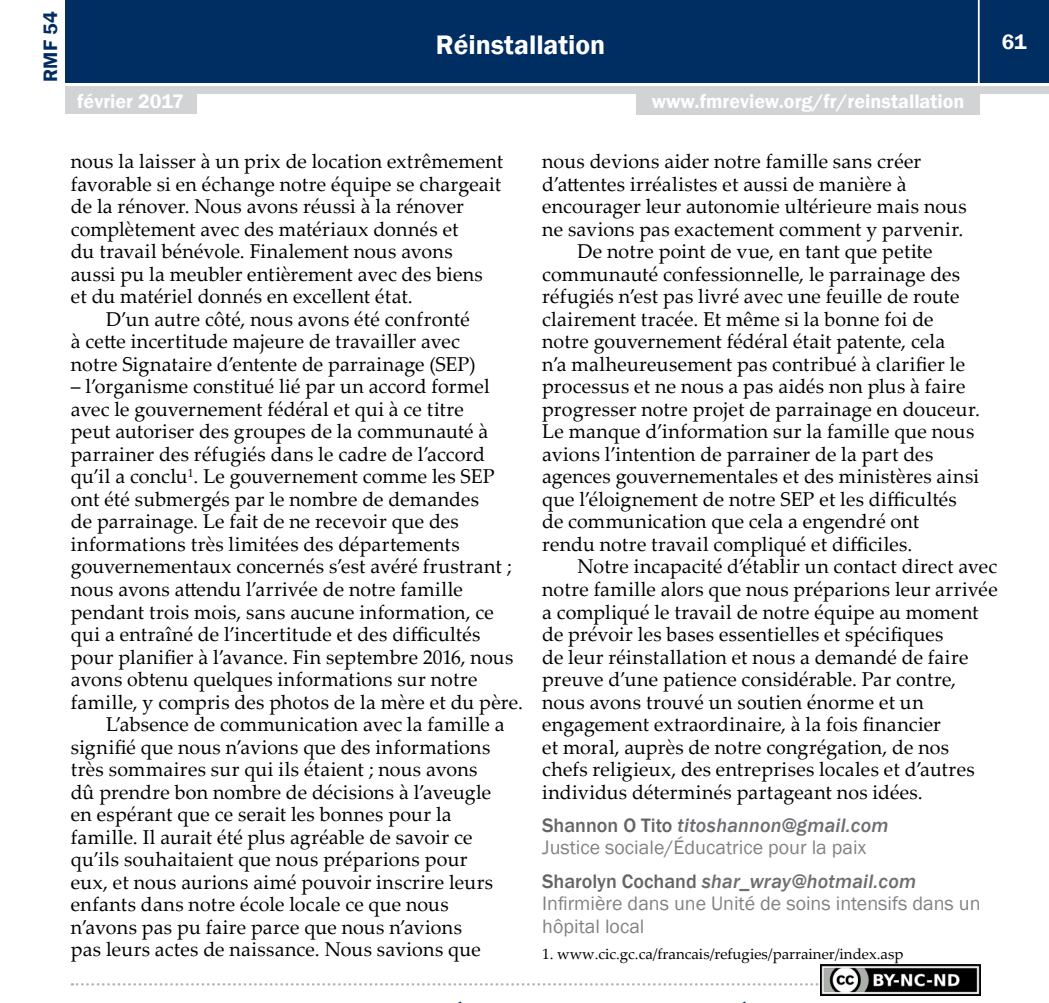
<style>
.page{position:relative;width:1049px;height:1003px;background:#fff}
.page>*{position:absolute;margin:0;border:0;box-sizing:border-box;transform-origin:0 0}
.t1{font:600 27.5px "Franklin Gothic";color:#fff}
.t2{font:600 21.25px "Franklin Gothic";color:#fff}
.t3{font:20px "Palatino Linotype";letter-spacing:.01em;color:#000}
.t4{font:20px/22.5px "Franklin Gothic";color:#808285}
.t5{font:600 20px "Franklin Gothic";color:#fff}
.t6{font:600 20px "Franklin Gothic";color:#002d62}
.t7{font:15px "Palatino Linotype";color:#000}
.s1{font-weight:500;color:#636466}
.s2{font-weight:500;font-style:italic;color:#6d6e71}
</style>
<div class="page">
<div style="left:65px;top:0;width:984px;height:83px;background:#002d62"></div>
<div style="left:65px;top:86px;width:984px;height:8px;background:#d1d3d4"></div>
<hr style="left:978px;top:0;width:2px;height:85px;background:#fff">
<div style="left:65px;top:92px;width:131px;height:22px;background:#d1d3d4"></div>
<div style="left:637px;top:92px;width:343px;height:22px;background:#d1d3d4"></div>
<svg style="left:72px;top:983px;width:747px;height:2px"></svg>
<img style="left:820px;top:964px;width:160px;height:31px">
<p class="t6" style="left:38px;top:82px;width:72px;rotate:-90deg">RMF 54</p>
<h1 class="t1" style="left:436px;top:28px;width:171px">Réinstallation</h1>
<p class="t5" style="left:77px;top:89px;width:108px">février 2017</p>
<p class="t5" style="left:652px;top:89px;width:314px">www.fmreview.org/fr/reinstallation</p>
<p class="t2" style="left:1002px;top:29px;width:26px">61</p>
<p class="t3" style="left:71px;top:147px;width:434px">nous la laisser à un prix de location extrêmement</p>
<p class="t3" style="left:71px;top:169px;width:432px">favorable si en échange notre équipe se chargeait</p>
<p class="t3" style="left:71px;top:192px;width:395px">de la rénover. Nous avons réussi à la rénover</p>
<p class="t3" style="left:71px;top:214px;width:389px">complètement avec des matériaux donnés et</p>
<p class="t3" style="left:71px;top:237px;width:383px">du travail bénévole. Finalement nous avons</p>
<p class="t3" style="left:71px;top:259px;width:413px">aussi pu la meubler entièrement avec des biens</p>
<p class="t3" style="left:71px;top:282px;width:343px">et du matériel donnés en excellent état.</p>
<p class="t3" style="left:106px;top:304px;width:365px">D’un autre côté, nous avons été confronté</p>
<p class="t3" style="left:71px;top:327px;width:391px">à cette incertitude majeure de travailler avec</p>
<p class="t3" style="left:71px;top:349px;width:406px">notre Signataire d’entente de parrainage (SEP)</p>
<p class="t3" style="left:71px;top:372px;width:420px">– l’organisme constitué lié par un accord formel</p>
<p class="t3" style="left:71px;top:394px;width:394px">avec le gouvernement fédéral et qui à ce titre</p>
<p class="t3" style="left:71px;top:417px;width:419px">peut autoriser des groupes de la communauté à</p>
<p class="t3" style="left:71px;top:439px;width:416px">parrainer des réfugiés dans le cadre de l’accord</p>
<p class="t3" style="left:71px;top:462px;width:425px">qu’il a conclu<sup>1</sup>. Le gouvernement comme les SEP</p>
<p class="t3" style="left:71px;top:484px;width:410px">ont été submergés par le nombre de demandes</p>
<p class="t3" style="left:71px;top:507px;width:389px">de parrainage. Le fait de ne recevoir que des</p>
<p class="t3" style="left:71px;top:529px;width:390px">informations très limitées des départements</p>
<p class="t3" style="left:71px;top:552px;width:442px">gouvernementaux concernés s’est avéré frustrant ;</p>
<p class="t3" style="left:71px;top:574px;width:393px">nous avons attendu l’arrivée de notre famille</p>
<p class="t3" style="left:71px;top:597px;width:424px">pendant trois mois, sans aucune information, ce</p>
<p class="t3" style="left:71px;top:619px;width:411px">qui a entraîné de l’incertitude et des difficultés</p>
<p class="t3" style="left:71px;top:642px;width:444px">pour planifier à l’avance. Fin septembre 2016, nous</p>
<p class="t3" style="left:71px;top:664px;width:408px">avons obtenu quelques informations sur notre</p>
<p class="t3" style="left:71px;top:687px;width:454px">famille, y compris des photos de la mère et du père.</p>
<p class="t3" style="left:106px;top:709px;width:400px">L’absence de communication avec la famille a</p>
<p class="t3" style="left:71px;top:732px;width:421px">signifié que nous n’avions que des informations</p>
<p class="t3" style="left:71px;top:754px;width:408px">très sommaires sur qui ils étaient ; nous avons</p>
<p class="t3" style="left:71px;top:777px;width:422px">dû prendre bon nombre de décisions à l’aveugle</p>
<p class="t3" style="left:71px;top:799px;width:382px">en espérant que ce serait les bonnes pour la</p>
<p class="t3" style="left:71px;top:822px;width:403px">famille. Il aurait été plus agréable de savoir ce</p>
<p class="t3" style="left:71px;top:844px;width:398px">qu’ils souhaitaient que nous préparions pour</p>
<p class="t3" style="left:71px;top:867px;width:424px">eux, et nous aurions aimé pouvoir inscrire leurs</p>
<p class="t3" style="left:71px;top:889px;width:379px">enfants dans notre école locale ce que nous</p>
<p class="t3" style="left:71px;top:912px;width:393px">n’avons pas pu faire parce que nous n’avions</p>
<p class="t3" style="left:71px;top:934px;width:411px">pas leurs actes de naissance. Nous savions que</p>
<p class="t3" style="left:542px;top:147px;width:381px">nous devions aider notre famille sans créer</p>
<p class="t3" style="left:542px;top:169px;width:366px">d’attentes irréalistes et aussi de manière à</p>
<p class="t3" style="left:542px;top:192px;width:426px">encourager leur autonomie ultérieure mais nous</p>
<p class="t3" style="left:542px;top:214px;width:423px">ne savions pas exactement comment y parvenir.</p>
<p class="t3" style="left:578px;top:237px;width:356px">De notre point de vue, en tant que petite</p>
<p class="t3" style="left:542px;top:259px;width:420px">communauté confessionnelle, le parrainage des</p>
<p class="t3" style="left:542px;top:282px;width:419px">réfugiés n’est pas livré avec une feuille de route</p>
<p class="t3" style="left:542px;top:304px;width:393px">clairement tracée. Et même si la bonne foi de</p>
<p class="t3" style="left:542px;top:327px;width:405px">notre gouvernement fédéral était patente, cela</p>
<p class="t3" style="left:542px;top:349px;width:424px">n’a malheureusement pas contribué à clarifier le</p>
<p class="t3" style="left:542px;top:372px;width:425px">processus et ne nous a pas aidés non plus à faire</p>
<p class="t3" style="left:542px;top:394px;width:439px">progresser notre projet de parrainage en douceur.</p>
<p class="t3" style="left:542px;top:417px;width:434px">Le manque d’information sur la famille que nous</p>
<p class="t3" style="left:542px;top:439px;width:393px">avions l’intention de parrainer de la part des</p>
<p class="t3" style="left:542px;top:462px;width:439px">agences gouvernementales et des ministères ainsi</p>
<p class="t3" style="left:542px;top:484px;width:416px">que l’éloignement de notre SEP et les difficultés</p>
<p class="t3" style="left:542px;top:507px;width:378px">de communication que cela a engendré ont</p>
<p class="t3" style="left:542px;top:529px;width:372px">rendu notre travail compliqué et difficiles.</p>
<p class="t3" style="left:578px;top:552px;width:421px">Notre incapacité d’établir un contact direct avec</p>
<p class="t3" style="left:542px;top:574px;width:457px">notre famille alors que nous préparions leur arrivée</p>
<p class="t3" style="left:542px;top:597px;width:438px">a compliqué le travail de notre équipe au moment</p>
<p class="t3" style="left:542px;top:619px;width:403px">de prévoir les bases essentielles et spécifiques</p>
<p class="t3" style="left:542px;top:642px;width:428px">de leur réinstallation et nous a demandé de faire</p>
<p class="t3" style="left:542px;top:664px;width:415px">preuve d’une patience considérable. Par contre,</p>
<p class="t3" style="left:542px;top:687px;width:383px">nous avons trouvé un soutien énorme et un</p>
<p class="t3" style="left:542px;top:709px;width:400px">engagement extraordinaire, à la fois financier</p>
<p class="t3" style="left:542px;top:732px;width:408px">et moral, auprès de notre congrégation, de nos</p>
<p class="t3" style="left:542px;top:754px;width:434px">chefs religieux, des entreprises locales et d’autres</p>
<p class="t3" style="left:542px;top:777px;width:382px">individus déterminés partageant nos idées.</p>
<p class="t4" style="left:542px;top:814px;width:348px"><span class="s1">Shannon O Tito</span> <span class="s2">titoshannon@gmail.com<br></span>Justice sociale/Éducatrice pour la paix</p>
<p class="t4" style="left:542px;top:869px;width:440px"><span class="s1">Sharolyn Cochand</span> <span class="s2">shar_wray@hotmail.com<br></span>Infirmière dans une Unité de soins intensifs dans un hôpital local</p>
<p class="t7" style="left:542px;top:942px;width:363px">1. www.cic.gc.ca/francais/refugies/parrainer/index.asp</p>
</div>
